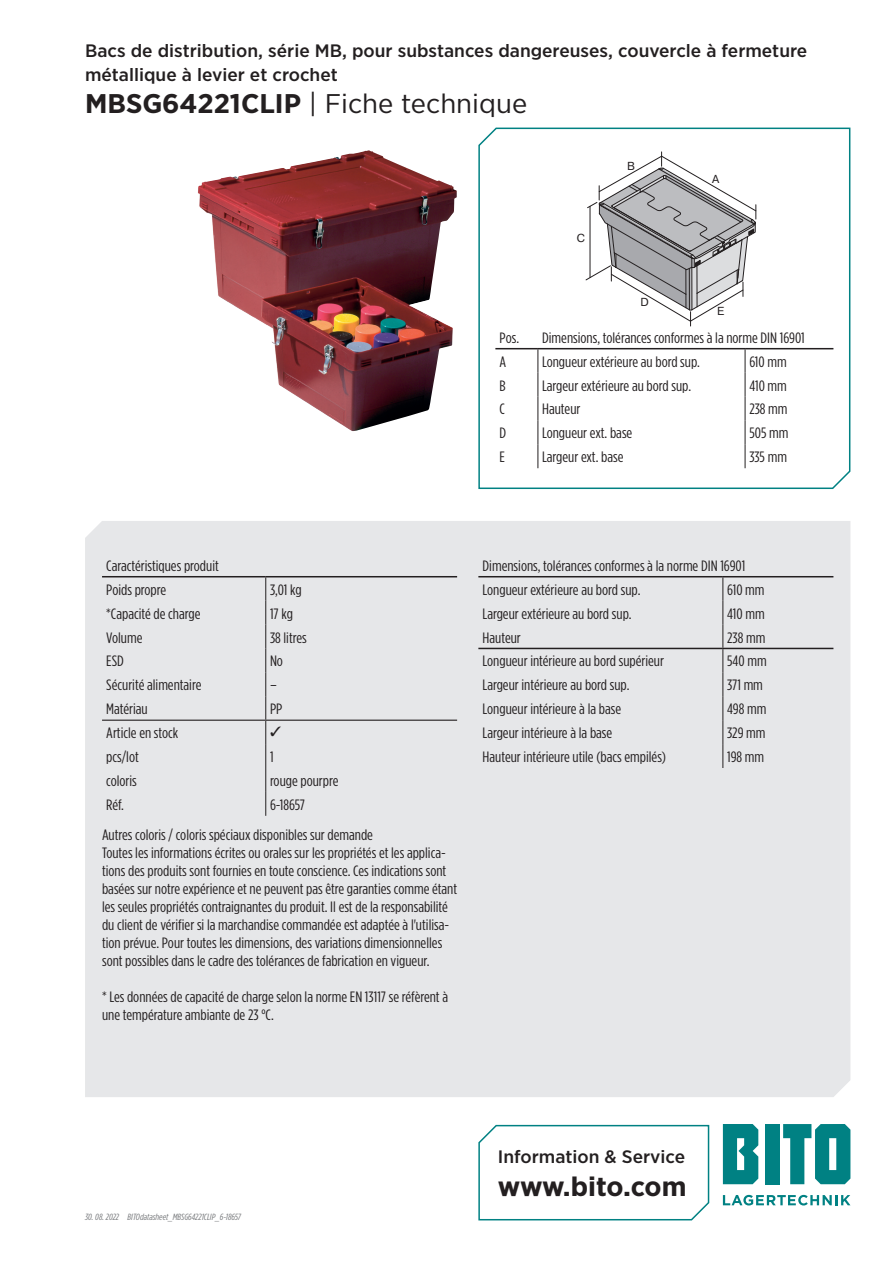
<style>
.page{position:relative;width:893px;height:1263px;background:#fff}
.page>*{position:absolute;margin:0;border:0;box-sizing:border-box;transform-origin:0 0}
.t1{font:27px "Gotham Narrow";color:#231f20;scale:1.1 1}
.t2{font:700 27px "Gotham Narrow";letter-spacing:-.015em;color:#231f20;scale:1.1 1}
.t3{font:500 18px/24px "Gotham Narrow";color:#231f20;scale:1.1 1}
.t4{font:15px/18px "Gotham Condensed";color:#231f20;scale:1.1 1}
.t5{font:11.55px "Bito Pragmatica";color:#231f20}
.t6{font:italic 9px "Gotham Condensed";color:#76787b;scale:1.1 1}
.s1{font-weight:700}
</style>
<div class="page">
<div style="left:85px;top:521px;width:765px;height:576px;background:#e6e7e9"></div>
<svg style="left:723px;top:1195px;width:127px;height:10px"></svg>
<div style="left:765px;top:1124px;width:15px;height:60px;background:#008183"></div>
<svg style="left:723px;top:1124px;width:35px;height:60px;background:#1e8f91"></svg>
<svg style="left:783px;top:1124px;width:67px;height:60px"></svg>
<svg style="left:478px;top:1124px;width:232px;height:97px"></svg>
<svg style="left:478px;top:127px;width:373px;height:362px"></svg>
<hr style="left:102px;top:576px;width:164px;height:1px;background:#231f20">
<hr style="left:266px;top:576px;width:191px;height:1px;background:#231f20">
<hr style="left:102px;top:720px;width:164px;height:1px;background:#231f20">
<hr style="left:266px;top:720px;width:191px;height:1px;background:#231f20">
<hr style="left:478px;top:576px;width:245px;height:1px;background:#231f20">
<hr style="left:723px;top:576px;width:110px;height:1px;background:#231f20">
<hr style="left:478px;top:648px;width:245px;height:1px;background:#231f20">
<hr style="left:723px;top:648px;width:110px;height:1px;background:#231f20">
<svg style="left:722px;top:577px;width:1px;height:191px"></svg>
<img style="left:198px;top:150px;width:259px;height:281px">
<svg style="left:586px;top:152px;width:171px;height:174px"></svg>
<hr style="left:495px;top:348px;width:43px;height:1px;background:#231f20">
<hr style="left:538px;top:348px;width:207px;height:1px;background:#231f20">
<hr style="left:745px;top:348px;width:88px;height:1px;background:#231f20">
<svg style="left:537px;top:349px;width:1px;height:119px"></svg>
<svg style="left:745px;top:349px;width:1px;height:119px"></svg>
<svg style="left:265px;top:577px;width:16px;height:239px;background:#d8d9db"></svg>
<p class="t3" style="left:85px;top:38px;width:658px">Bacs de distribution, série MB, pour substances dangereuses, couvercle à fermeture métallique à levier et crochet</p>
<h1 class="t1" style="left:85px;top:87px;width:403px"><span class="s1">MBSG64221CLIP</span> | Fiche technique</h1>
<p class="t5" style="left:577px;top:231px;width:10px">C</p>
<p class="t5" style="left:627px;top:159px;width:9px">B</p>
<p class="t5" style="left:640px;top:295px;width:10px">D</p>
<p class="t5" style="left:712px;top:172px;width:9px">A</p>
<p class="t5" style="left:717px;top:304px;width:9px">E</p>
<p class="t4" style="left:500px;top:328px;width:19px">Pos.</p>
<p class="t4" style="left:542px;top:328px;width:240px">Dimensions, tolérances conformes à la norme DIN 16901</p>
<p class="t4" style="left:500px;top:352px;width:8px">A</p>
<p class="t4" style="left:542px;top:352px;width:145px">Longueur extérieure au bord sup.</p>
<p class="t4" style="left:749px;top:352px;width:36px">610 mm</p>
<p class="t4" style="left:500px;top:376px;width:7px">B</p>
<p class="t4" style="left:542px;top:376px;width:137px">Largeur extérieure au bord sup.</p>
<p class="t4" style="left:749px;top:376px;width:36px">410 mm</p>
<p class="t4" style="left:500px;top:400px;width:6px">C</p>
<p class="t4" style="left:542px;top:400px;width:36px">Hauteur</p>
<p class="t4" style="left:749px;top:400px;width:36px">238 mm</p>
<p class="t4" style="left:500px;top:424px;width:8px">D</p>
<p class="t4" style="left:542px;top:424px;width:84px">Longueur ext. base</p>
<p class="t4" style="left:749px;top:424px;width:37px">505 mm</p>
<p class="t4" style="left:500px;top:448px;width:6px">E</p>
<p class="t4" style="left:542px;top:448px;width:75px">Largeur ext. base</p>
<p class="t4" style="left:749px;top:448px;width:36px">335 mm</p>
<p class="t4" style="left:106px;top:553px;width:104px;line-height:23.9px">Caractéristiques produit<br>Poids propre</p>
<p class="t4" style="left:270px;top:580px;width:30px">3,01 kg</p>
<p class="t4" style="left:106px;top:604px;width:87px">*Capacité de charge</p>
<p class="t4" style="left:270px;top:604px;width:22px">17 kg</p>
<p class="t4" style="left:106px;top:628px;width:34px">Volume</p>
<p class="t4" style="left:270px;top:628px;width:35px">38 litres</p>
<p class="t4" style="left:106px;top:652px;width:17px">ESD</p>
<p class="t4" style="left:270px;top:652px;width:13px">No</p>
<p class="t4" style="left:106px;top:676px;width:88px">Sécurité alimentaire</p>
<p class="t4" style="left:270px;top:676px;width:8px">–</p>
<p class="t4" style="left:106px;top:700px;width:39px">Matériau</p>
<p class="t4" style="left:270px;top:700px;width:13px">PP</p>
<p class="t4" style="left:106px;top:724px;width:67px">Article en stock</p>
<p class="t4" style="left:106px;top:748px;width:31px">pcs/lot</p>
<p class="t4" style="left:270px;top:748px;width:5px">1</p>
<p class="t4" style="left:106px;top:771px;width:29px">coloris</p>
<p class="t4" style="left:270px;top:771px;width:64px">rouge pourpre</p>
<p class="t4" style="left:106px;top:795px;width:18px">Réf.</p>
<p class="t4" style="left:270px;top:795px;width:33px">6-18657</p>
<p class="t4" style="left:102px;top:826px;width:324px">Autres coloris / coloris spéciaux disponibles sur demande<br>Toutes les informations écrites ou orales sur les propriétés et les applica&shy;tions des produits sont fournies en toute conscience. Ces indications sont basées sur notre expérience et ne peuvent pas être garanties comme étant les seules propriétés contraignantes du produit. Il est de la responsabilité du client de vérifier si la marchandise commandée est adaptée à l'utilisa&shy;tion prévue. Pour toutes les dimensions, des variations dimensionnelles sont possibles dans le cadre des tolérances de fabrication en vigueur.</p>
<p class="t4" style="left:102px;top:988px;width:316px">* Les données de capacité de charge selon la norme EN 13117 se réfèrent à une température ambiante de 23 °C.</p>
<p class="t4" style="left:483px;top:553px;width:240px;line-height:23.9px">Dimensions, tolérances conformes à la norme DIN 16901<br>Longueur extérieure au bord sup.</p>
<p class="t4" style="left:727px;top:580px;width:36px">610 mm</p>
<p class="t4" style="left:483px;top:604px;width:137px">Largeur extérieure au bord sup.</p>
<p class="t4" style="left:727px;top:604px;width:36px">410 mm</p>
<p class="t4" style="left:483px;top:628px;width:36px">Hauteur</p>
<p class="t4" style="left:727px;top:628px;width:36px">238 mm</p>
<p class="t4" style="left:483px;top:652px;width:166px">Longueur intérieure au bord supérieur</p>
<p class="t4" style="left:727px;top:652px;width:37px">540 mm</p>
<p class="t4" style="left:483px;top:676px;width:135px">Largeur intérieure au bord sup.</p>
<p class="t4" style="left:727px;top:676px;width:34px">371 mm</p>
<p class="t4" style="left:483px;top:700px;width:127px">Longueur intérieure à la base</p>
<p class="t4" style="left:727px;top:700px;width:37px">498 mm</p>
<p class="t4" style="left:483px;top:724px;width:119px">Largeur intérieure à la base</p>
<p class="t4" style="left:727px;top:724px;width:36px">329 mm</p>
<p class="t4" style="left:483px;top:748px;width:168px">Hauteur intérieure utile (bacs empilés)</p>
<p class="t4" style="left:727px;top:748px;width:35px">198 mm</p>
<p class="t6" style="left:85px;top:1212px;width:32px">30. 08. 2022</p>
<p class="t6" style="left:128px;top:1212px;width:105px">BITOdatasheet_MBSG64221CLIP_6-18657</p>
<p class="t3" style="left:498px;top:1144px;width:172px">Information &amp; Service</p>
<h1 class="t2" style="left:498px;top:1169px;width:173px">www.bito.com</h1>
</div>
